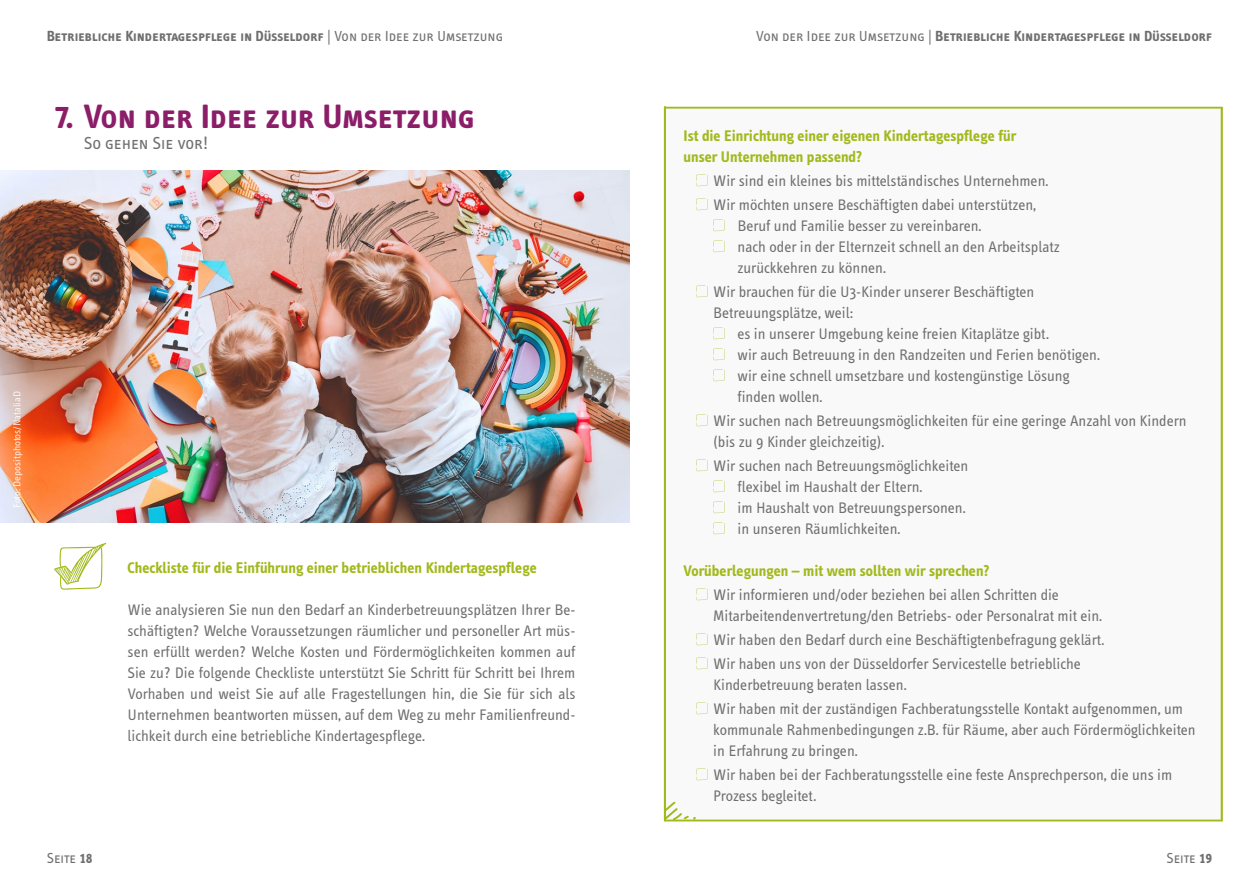
<style>
.page{position:relative;width:1259px;height:893px;background:#fff}
.page>*{position:absolute;margin:0;border:0;box-sizing:border-box;transform-origin:0 0}
.t1{font:34.5px "Info Text Bold Caps";color:#8b1d69}
.t2{font:18px "Info Text Normal Caps";color:#706f6f}
.t3{font:15.75px/21px "Info Text";color:#706f6f}
.t4{font:700 15.75px/21px "Info Text";color:#a2b91c}
.t5{font:15px "Info Text Bold Caps";color:#706f6f}
.t6{font:15px "Info Text Normal Caps";color:#706f6f}
.t7{font:10.5px "Info Text";color:#fff}
.s1{font-family:"Info Text Normal Caps"}
.s2{font-family:"Info Text Bold Caps"}
</style>
<div class="page">
<svg style="left:54px;top:543px;width:53px;height:47px"></svg>
<img style="left:0;top:170px;width:629px;height:352px">
<svg style="left:663px;top:106px;width:560px;height:716px"></svg>
<p class="t7" style="left:11px;top:508px;width:118px;rotate:-90deg">Foto: Depositphotos/NataliaD</p>
<p class="t5" style="left:47px;top:28px;width:458px">Betriebliche Kindertagespflege in Düsseldorf <span class="s1">| Von der Idee zur Umsetzung</span></p>
<p class="t5" style="left:756px;top:28px;width:458px"><span class="s1">Von der Idee zur Umsetzung |</span> Betriebliche Kindertagespflege in Düsseldorf</p>
<h1 class="t1" style="left:54px;top:97px;width:423px">7. Von der Idee zur Umsetzung</h1>
<p class="t2" style="left:84px;top:133px;width:126px">So gehen Sie vor!</p>
<p class="t4" style="left:683px;top:126px;width:334px">Ist die Einrichtung einer eigenen Kindertagespflege für unser Unternehmen passend?</p>
<p class="t3" style="left:713px;top:169px;width:337px;line-height:24px">Wir sind ein kleines bis mittelständisches Unternehmen.<br>Wir möchten unsere Beschäftigten dabei unterstützen,</p>
<p class="t3" style="left:737px;top:216px;width:324px">Beruf und Familie besser zu vereinbaren.<br>nach oder in der Elternzeit schnell an den Arbeitsplatz zurückkehren zu können.</p>
<p class="t3" style="left:713px;top:282px;width:322px">Wir brauchen für die U3-Kinder unserer Beschäftigten<br>Betreuungsplätze, weil:</p>
<p class="t3" style="left:737px;top:324px;width:364px">es in unserer Umgebung keine freien Kitaplätze gibt.<br>wir auch Betreuung in den Randzeiten und Ferien benötigen. wir eine schnell umsetzbare und kostengünstige Lösung finden wollen.</p>
<p class="t3" style="left:713px;top:411px;width:475px">Wir suchen nach Betreuungsmöglichkeiten für eine geringe Anzahl von Kindern (bis zu 9 Kinder gleichzeitig).</p>
<p class="t3" style="left:737px;top:456px;width:232px;text-indent:-24px">Wir suchen nach Betreuungsmöglichkeiten flexibel im Haushalt der Eltern.<br>im Haushalt von Betreuungspersonen. in unseren Räumlichkeiten.</p>
<p class="t4" style="left:683px;top:561px;width:307px">Vorüberlegungen – mit wem sollten wir sprechen?</p>
<p class="t3" style="left:713px;top:585px;width:390px">Wir informieren und/oder beziehen bei allen Schritten die<br>Mitarbeitendenvertretung/den Betriebs- oder Personalrat mit ein.</p>
<p class="t3" style="left:713px;top:628px;width:393px;line-height:24px">Wir haben den Bedarf durch eine Beschäftigtenbefragung geklärt.<br>Wir haben uns von der Düsseldorfer Servicestelle betriebliche</p>
<p class="t3" style="left:713px;top:673px;width:471px;line-height:24px">Kinderbetreuung beraten lassen.<br>Wir haben mit der zuständigen Fachberatungsstelle Kontakt aufgenommen, um</p>
<p class="t3" style="left:713px;top:720px;width:484px">kommunale Rahmenbedingungen z.B. für Räume, aber auch Fördermöglichkeiten in Erfahrung zu bringen.</p>
<p class="t3" style="left:713px;top:765px;width:460px">Wir haben bei der Fachberatungsstelle eine feste Ansprechperson, die uns im<br>Prozess begleitet.</p>
<p class="t4" style="left:127px;top:557px;width:411px">Checkliste für die Einführung einer betrieblichen Kindertagespflege</p>
<p class="t3" style="left:127px;top:599px;width:449px;text-align:justify">Wie analysieren Sie nun den Bedarf an Kinderbetreuungsplätzen Ihrer Be&shy;schäftigten? Welche Voraussetzungen räumlicher und personeller Art müs&shy;sen erfüllt werden? Welche Kosten und Fördermöglichkeiten kommen auf Sie zu? Die folgende Checkliste unterstützt Sie Schritt für Schritt bei Ihrem Vorhaben und weist Sie auf alle Fragestellungen hin, die Sie für sich als Unternehmen beantworten müssen, auf dem Weg zu mehr Familienfreund&shy;lichkeit durch eine betriebliche Kindertagespflege.</p>
<p class="t6" style="left:47px;top:850px;width:47px">Seite <span class="s2">18</span></p>
<p class="t6" style="left:1166px;top:850px;width:47px">Seite <span class="s2">19</span></p>
</div>
